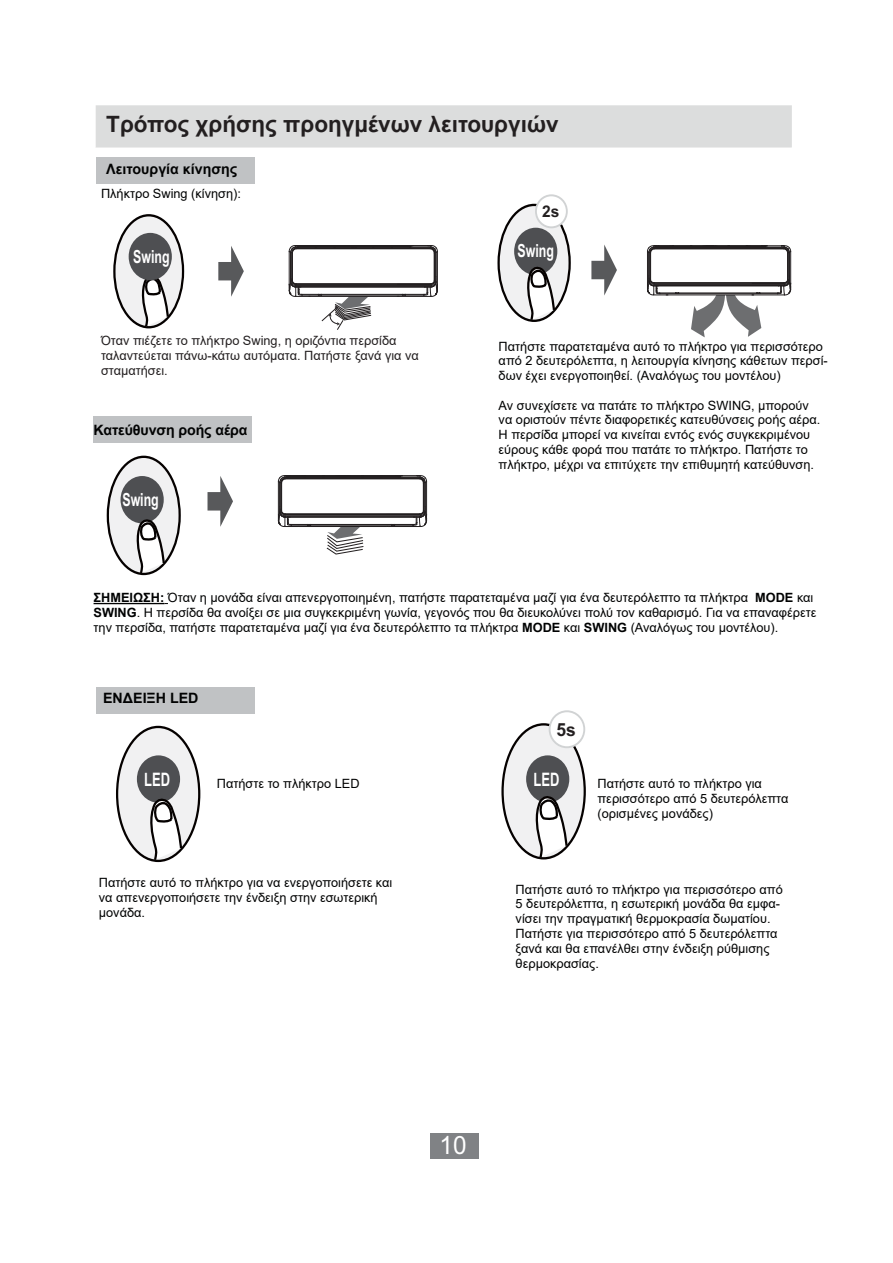
<style>
.page{position:relative;width:893px;height:1263px;background:#fff}
.page>*{position:absolute;margin:0;border:0;box-sizing:border-box;transform-origin:0 0}
.t1{font:25.2px "Arial";color:#fff;scale:.96 1}
.t2{font:700 22.5px "Arial";color:#231f20}
.t3{font:700 18.6px "Arial Narrow";color:#fff;scale:.85 1}
.t4{font:700 18.15px "Arial Narrow";color:#fff;scale:.83 1}
.t5{font:700 18.15px "Arial";color:#231f20;scale:.96 1}
.t6{font:700 16.05px "Arial";color:#231f20;scale:.96 1}
.t7{font:700 14.25px "Arial";color:#010202}
.t8{font:12.75px/14.7px "Arial";color:#010202}
.t9{font:12.75px/14.7px "Arial";color:#231f20}
.s1{font-weight:700}
</style>
<div class="page">
<div style="left:499px;top:205px;width:71px;height:116px;background:#f1f1f2;border-radius:50%"></div>
<div style="left:497px;top:204px;width:74px;height:118px;border:2px solid #050100;border-radius:50%"></div>
<div style="left:430px;top:1133px;width:48px;height:26px;background:#808285"></div>
<div style="left:96px;top:105px;width:696px;height:42px;background:#dcdddd"></div>
<div style="left:96px;top:157px;width:159px;height:27px;background:#c0c2c4"></div>
<div style="left:93px;top:416px;width:159px;height:27px;background:#c0c2c4"></div>
<div style="left:96px;top:687px;width:159px;height:27px;background:#c0c2c4"></div>
<svg style="left:218px;top:246px;width:26px;height:51px"></svg>
<svg style="left:288px;top:245px;width:150px;height:85px"></svg>
<svg style="left:207px;top:476px;width:26px;height:51px"></svg>
<svg style="left:278px;top:475px;width:149px;height:79px"></svg>
<svg style="left:591px;top:245px;width:26px;height:51px"></svg>
<svg style="left:647px;top:245px;width:144px;height:92px"></svg>
<div style="left:114px;top:215px;width:69px;height:112px;background:#f1f1f2;border-radius:50%"></div>
<div style="left:113px;top:214px;width:71px;height:114px;border:2px solid #050100;border-radius:50%"></div>
<div style="left:536px;top:195px;width:31px;height:32px;background:#fff;border-radius:50%"></div>
<div style="left:535px;top:194px;width:33px;height:34px;border:2px solid #d1d3d4;border-radius:50%"></div>
<div style="left:108px;top:457px;width:72px;height:117px;background:#f1f1f2;border-radius:50%"></div>
<div style="left:107px;top:456px;width:74px;height:119px;border:2px solid #050100;border-radius:50%"></div>
<div style="left:117px;top:727px;width:82px;height:134px;background:#f1f1f2;border-radius:50%"></div>
<div style="left:116px;top:726px;width:84px;height:136px;border:2px solid #050100;border-radius:50%"></div>
<div style="left:502px;top:724px;width:83px;height:134px;background:#f1f1f2;border-radius:50%"></div>
<div style="left:501px;top:723px;width:85px;height:136px;border:2px solid #050100;border-radius:50%"></div>
<div style="left:550px;top:711px;width:34px;height:36px;background:#fff;border-radius:50%"></div>
<div style="left:549px;top:710px;width:36px;height:38px;border:2px solid #d1d3d4;border-radius:50%"></div>
<svg style="left:141px;top:275px;width:29px;height:54px"></svg>
<div style="left:129px;top:233px;width:43px;height:47px;background:#4e4f52;border-radius:50%"></div>
<div style="left:137px;top:755px;width:43px;height:48px;background:#4e4f52;border-radius:50%"></div>
<div style="left:526px;top:755px;width:43px;height:48px;background:#4e4f52;border-radius:50%"></div>
<div style="left:121px;top:476px;width:43px;height:47px;background:#4e4f52;border-radius:50%"></div>
<div style="left:514px;top:228px;width:43px;height:47px;background:#4e4f52;border-radius:50%"></div>
<svg style="left:526px;top:267px;width:30px;height:55px"></svg>
<svg style="left:135px;top:520px;width:31px;height:56px"></svg>
<svg style="left:149px;top:799px;width:34px;height:64px"></svg>
<svg style="left:534px;top:796px;width:35px;height:64px"></svg>
<hr style="left:94px;top:603px;width:70px;height:1px;background:#010202">
<h2 class="t2" style="left:106px;top:112px;width:454px">Τρόπος χρήσης προηγμένων λειτουργιών</h2>
<p class="t7" style="left:106px;top:161px;width:133px">Λειτουργία κίνησης</p>
<p class="t8" style="left:101px;top:187px;width:141px">Πλήκτρο Swing (κίνηση):</p>
<h3 class="t4" style="left:133px;top:246px;width:45px">Swing</h3>
<p class="t9" style="left:101px;top:333px;width:319px">Όταν πιέζετε το πλήκτρο Swing, η οριζόντια περσίδα ταλαντεύεται πάνω-κάτω αυτόματα. Πατήστε ξανά για να σταματήσει.</p>
<p class="t7" style="left:94px;top:422px;width:156px">Κατεύθυνση ροής αέρα</p>
<h3 class="t4" style="left:122px;top:489px;width:45px">Swing</h3>
<p class="t6" style="left:542px;top:202px;width:19px">2s</p>
<h3 class="t4" style="left:517px;top:240px;width:45px">Swing</h3>
<p class="t8" style="left:499px;top:339px;width:331px">Πατήστε παρατεταμένα αυτό το πλήκτρο για περισσότερο από 2 δευτερόλεπτα, η λειτουργία κίνησης κάθετων περσί&shy;δων έχει ενεργοποιηθεί. (Αναλόγως του μοντέλου)</p>
<p class="t8" style="left:499px;top:398px;width:323px">Αν συνεχίσετε να πατάτε το πλήκτρο SWING, μπορούν να οριστούν πέντε διαφορετικές κατευθύνσεις ροής αέρα.<br>Η περσίδα μπορεί να κινείται εντός ενός συγκεκριμένου εύρους κάθε φορά που πατάτε το πλήκτρο. Πατήστε το πλήκτρο, μέχρι να επιτύχετε την επιθυμητή κατεύθυνση.</p>
<p class="t8" style="left:94px;top:590px;width:724px"><span class="s1">ΣΗΜΕΙΩΣΗ:</span> Όταν η μονάδα είναι απενεργοποιημένη, πατήστε παρατεταμένα μαζί για ένα δευτερόλεπτο τα πλήκτρα <span class="s1">MODE</span> και<br><span class="s1">SWING</span>. Η περσίδα θα ανοίξει σε μια συγκεκριμένη γωνία, γεγονός που θα διευκολύνει πολύ τον καθαρισμό. Για να επαναφέρετε την περσίδα, πατήστε παρατεταμένα μαζί για ένα δευτερόλεπτο τα πλήκτρα <span class="s1">MODE</span> και <span class="s1">SWING</span> (Αναλόγως του μοντέλου).</p>
<p class="t7" style="left:103px;top:691px;width:97px">ΕΝΔΕΙΞΗ LED</p>
<h3 class="t5" style="left:556px;top:719px;width:22px">5s</h3>
<h3 class="t3" style="left:144px;top:769px;width:32px">LED</h3>
<h3 class="t3" style="left:533px;top:769px;width:32px">LED</h3>
<p class="t8" style="left:217px;top:777px;width:144px">Πατήστε το πλήκτρο LED</p>
<p class="t8" style="left:597px;top:777px;width:192px">Πατήστε αυτό το πλήκτρο για περισσότερο από 5 δευτερόλεπτα (ορισμένες μονάδες)</p>
<p class="t8" style="left:99px;top:876px;width:295px">Πατήστε αυτό το πλήκτρο για να ενεργοποιήσετε και να απενεργοποιήσετε την ένδειξη στην εσωτερική μονάδα.</p>
<p class="t8" style="left:516px;top:882px;width:269px">Πατήστε αυτό το πλήκτρο για περισσότερο από 5 δευτερόλεπτα, η εσωτερική μονάδα θα εμφα&shy;νίσει την πραγματική θερμοκρασία δωματίου.<br>Πατήστε για περισσότερο από 5 δευτερόλεπτα ξανά και θα επανέλθει στην ένδειξη ρύθμισης θερμοκρασίας.</p>
<h1 class="t1" style="left:439px;top:1136px;width:30px">10</h1>
</div>
